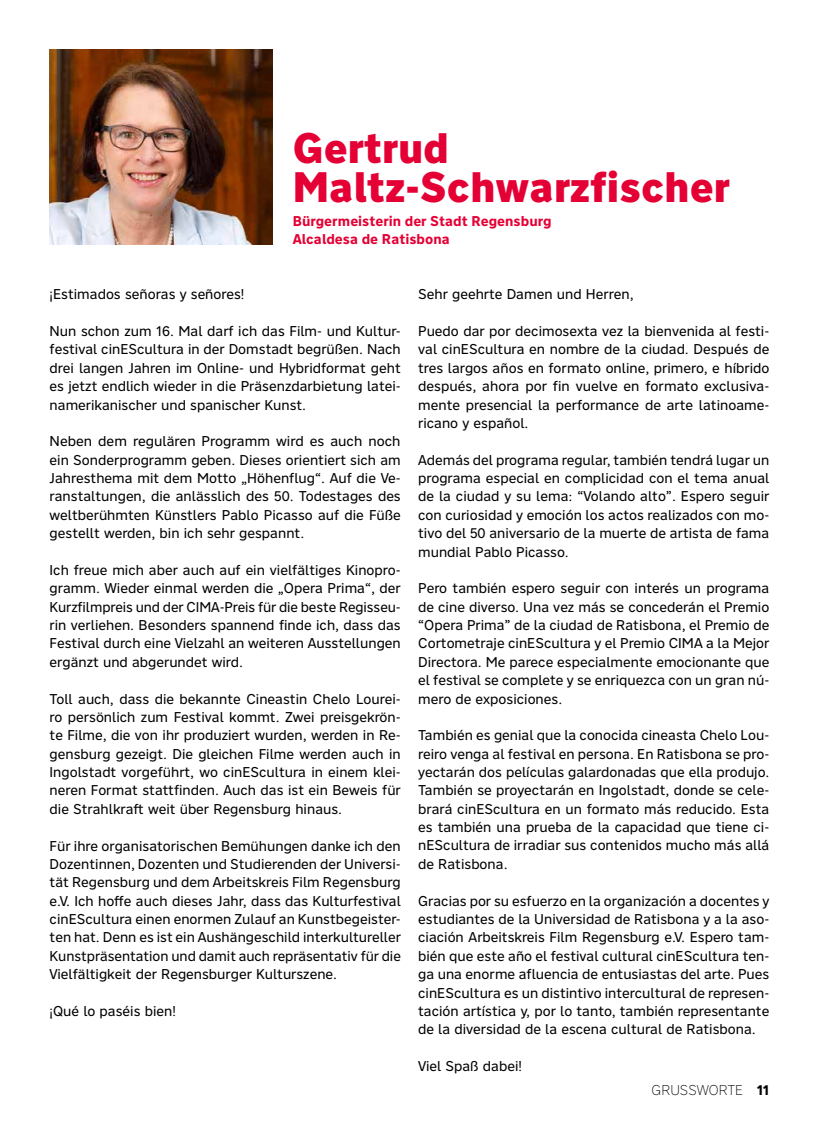
<style>
.page{position:relative;width:819px;height:1141px;background:#fff}
.page>*{position:absolute;margin:0;border:0;box-sizing:border-box;transform-origin:0 0}
.t1{font:900 42px/39px "Nort";color:#e40035}
.t2{font:14px/18.4px "Nort";color:#000;text-align:justify}
.t3{font:700 14px/18.4px "Nort";color:#e40035}
.t4{font:200 14px "Nort";color:#000}
.s1{font-weight:700}
</style>
<div class="page">
<img style="left:50px;top:50px;width:223px;height:194px">
<h1 class="t1" style="left:293px;top:129px;width:438px">Gertrud<br>Maltz-Schwarzfischer</h1>
<p class="t3" style="left:293px;top:211px;width:260px">Bürgermeisterin der Stadt Regensburg<br>Alcaldesa de Ratisbona</p>
<p class="t2" style="left:50px;top:285px;width:196px">¡Estimados señoras y señores!</p>
<p class="t2" style="left:50px;top:321px;width:352px">Nun schon zum 16. Mal darf ich das Film- und Kultur&shy;festival cinEScultura in der Domstadt begrüßen. Nach drei langen Jahren im Online- und Hybridformat geht es jetzt endlich wieder in die Präsenzdarbietung latei&shy;namerikanischer und spanischer Kunst.</p>
<p class="t2" style="left:50px;top:432px;width:352px">Neben dem regulären Programm wird es auch noch ein Sonderprogramm geben. Dieses orientiert sich am Jahresthema mit dem Motto „Höhenflug“. Auf die Ve&shy;ranstaltungen, die anlässlich des 50. Todestages des weltberühmten Künstlers Pablo Picasso auf die Füße gestellt werden, bin ich sehr gespannt.</p>
<p class="t2" style="left:50px;top:560px;width:352px">Ich freue mich aber auch auf ein vielfältiges Kinopro&shy;gramm. Wieder einmal werden die „Opera Prima“, der Kurzfilmpreis und der CIMA-Preis für die beste Regisseu&shy;rin verliehen. Besonders spannend finde ich, dass das Festival durch eine Vielzahl an weiteren Ausstellungen ergänzt und abgerundet wird.</p>
<p class="t2" style="left:50px;top:689px;width:353px">Toll auch, dass die bekannte Cineastin Chelo Lourei&shy;ro persönlich zum Festival kommt. Zwei preisgekrön&shy;te Filme, die von ihr produziert wurden, werden in Re&shy;gensburg gezeigt. Die gleichen Filme werden auch in Ingolstadt vorgeführt, wo cinEScultura in einem klei&shy;neren Format stattfinden. Auch das ist ein Beweis für die Strahlkraft weit über Regensburg hinaus.</p>
<p class="t2" style="left:50px;top:836px;width:353px">Für ihre organisatorischen Bemühungen danke ich den Dozentinnen, Dozenten und Studierenden der Universi&shy;tät Regensburg und dem Arbeitskreis Film Regensburg e.V. Ich hoffe auch dieses Jahr, dass das Kulturfestival cinEScultura einen enormen Zulauf an Kunstbegeister&shy;ten hat. Denn es ist ein Aushängeschild interkultureller Kunstpräsentation und damit auch repräsentativ für die Vielfältigkeit der Regensburger Kulturszene.</p>
<p class="t2" style="left:50px;top:1001px;width:128px">¡Qué lo paséis bien!</p>
<p class="t2" style="left:418px;top:285px;width:217px">Sehr geehrte Damen und Herren,</p>
<p class="t2" style="left:418px;top:321px;width:353px">Puedo dar por decimosexta vez la bienvenida al festi&shy;val cinEScultura en nombre de la ciudad. Después de tres largos años en formato online, primero, e híbrido después, ahora por fin vuelve en formato exclusiva&shy;mente presencial la performance de arte latinoame&shy;ricano y español.</p>
<p class="t2" style="left:418px;top:450px;width:353px">Además del programa regular, también tendrá lugar un programa especial en complicidad con el tema anual de la ciudad y su lema: “Volando alto”. Espero seguir con curiosidad y emoción los actos realizados con mo&shy;tivo del 50 aniversario de la muerte de artista de fama mundial Pablo Picasso.</p>
<p class="t2" style="left:418px;top:579px;width:352px">Pero también espero seguir con interés un programa de cine diverso. Una vez más se concederán el Premio “Opera Prima” de la ciudad de Ratisbona, el Premio de Cortometraje cinEScultura y el Premio CIMA a la Mejor Directora. Me parece especialmente emocionante que el festival se complete y se enriquezca con un gran nú&shy;mero de exposiciones.</p>
<p class="t2" style="left:418px;top:726px;width:352px">También es genial que la conocida cineasta Chelo Lou&shy;reiro venga al festival en persona. En Ratisbona se pro&shy;yectarán dos películas galardonadas que ella produjo.<br>También se proyectarán en Ingolstadt, donde se cele&shy;brará cinEScultura en un formato más reducido. Esta es también una prueba de la capacidad que tiene ci&shy;nEScultura de irradiar sus contenidos mucho más allá de Ratisbona.</p>
<p class="t2" style="left:418px;top:891px;width:353px">Gracias por su esfuerzo en la organización a docentes y estudiantes de la Universidad de Ratisbona y a la aso&shy;ciación Arbeitskreis Film Regensburg e.V. Espero tam&shy;bién que este año el festival cultural cinEScultura ten&shy;ga una enorme afluencia de entusiastas del arte. Pues cinEScultura es un distintivo intercultural de represen&shy;tación artística y, por lo tanto, también representante de la diversidad de la escena cultural de Ratisbona.</p>
<p class="t2" style="left:418px;top:1056px;width:105px">Viel Spaß dabei!</p>
<p class="t4" style="left:651px;top:1080px;width:119px">GRUSSWORTE <span class="s1">11</span></p>
</div>
